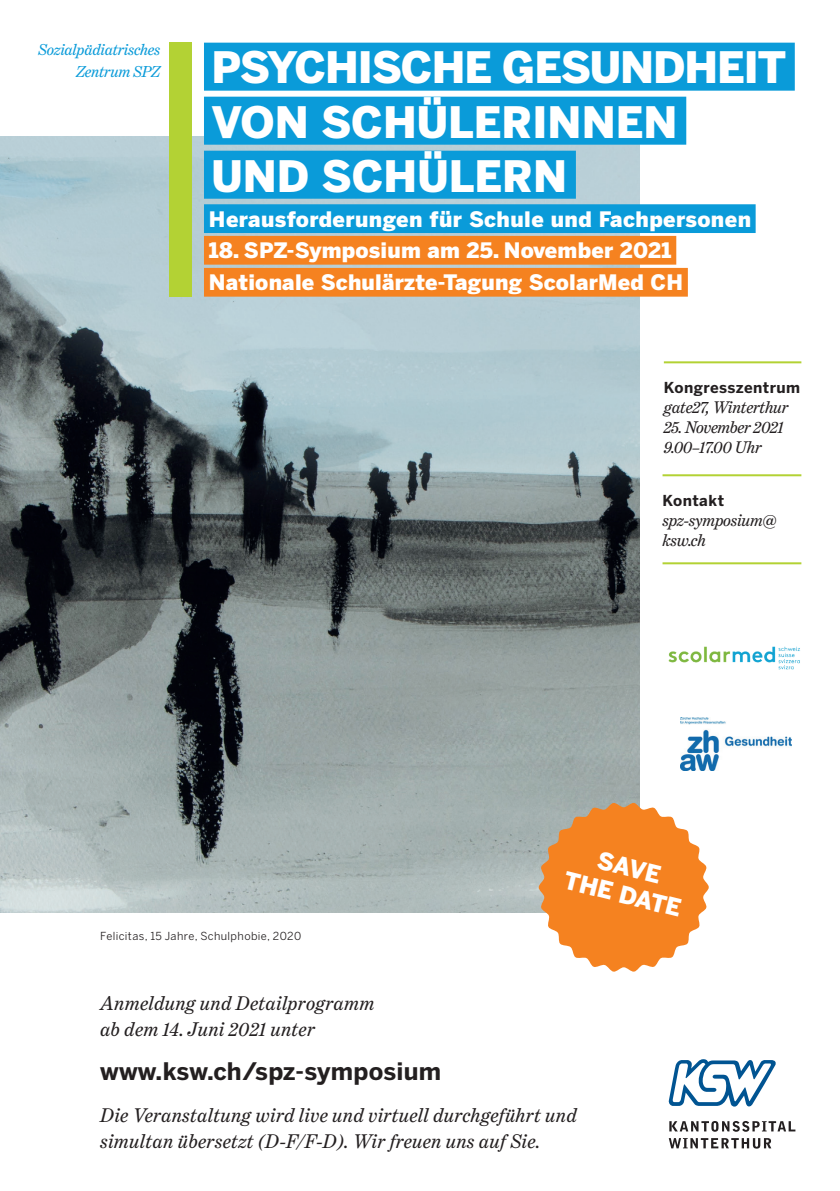
<style>
.page{position:relative;width:840px;height:1191px;background:#fff}
.page>*{position:absolute;margin:0;border:0;box-sizing:border-box;transform-origin:0 0}
.t1{font:900 43px/54px "Benton Sans";letter-spacing:-.01em;color:#fff}
.t2{font:700 24px "Benton Sans";letter-spacing:.01em;color:#231f20}
.t3{font:900 23.8px/27.2px "Benton Sans";color:#fff;text-align:center}
.t4{font:900 21.2px/32px "Benton Sans";letter-spacing:.01em;color:#fff}
.t5{font:italic 20px/26px "Benton Modern";letter-spacing:.02em;color:#231f20}
.t6{font:italic 17px/20px "Benton Modern";letter-spacing:-.01em;color:#231f20}
.t7{font:italic 16px/22px "Benton Modern";letter-spacing:-.01em;color:#0a9bd9;text-align:right}
.t8{font:700 15px "Benton Sans";letter-spacing:.025em;color:#231f20}
.t9{font:11px "Benton Sans";letter-spacing:.03em;color:#231f20}
</style>
<div class="page">
<img style="left:0;top:137px;width:638px;height:775px">
<svg style="left:668px;top:1059px;width:107px;height:47px"></svg>
<svg style="left:669px;top:1121px;width:126px;height:10px"></svg>
<svg style="left:668px;top:1138px;width:102px;height:10px"></svg>
<hr style="left:662px;top:474px;width:139px;height:2px;background:#b3d234">
<hr style="left:662px;top:562px;width:139px;height:2px;background:#b3d234">
<hr style="left:663px;top:361px;width:138px;height:2px;background:#b3d234">
<img style="left:668px;top:646px;width:132px;height:24px">
<div style="left:169px;top:43px;width:23px;height:254px;background:#b3d234"></div>
<div style="left:204px;top:43px;width:590px;height:48px;background:#0a9bd9"></div>
<div style="left:204px;top:97px;width:482px;height:48px;background:#0a9bd9"></div>
<div style="left:204px;top:151px;width:371px;height:48px;background:#0a9bd9"></div>
<div style="left:204px;top:204px;width:551px;height:29px;background:#0a9bd9"></div>
<div style="left:204px;top:236px;width:472px;height:29px;background:#f58220"></div>
<div style="left:204px;top:268px;width:483px;height:29px;background:#f58220"></div>
<svg style="left:538px;top:802px;width:170px;height:170px"></svg>
<img style="left:680px;top:717px;width:111px;height:53px">
<p class="t7" style="left:38px;top:39px;width:123px">Sozialpädiatrisches<br>Zentrum SPZ</p>
<h1 class="t1" style="left:211px;top:42px;width:576px">PSYCHISCHE GESUNDHEIT<br>VON SCHÜLERINNEN<br>UND SCHÜLERN</h1>
<p class="t4" style="left:209px;top:203px;width:543px">Herausforderungen für Schule und Fachpersonen</p>
<p class="t4" style="left:209px;top:235px;width:475px">18. SPZ-Symposium am 25. November 2021<br>Nationale Schulärzte-Tagung ScolarMed CH</p>
<p class="t8" style="left:663px;top:378px;width:138px">Kongresszentrum</p>
<p class="t6" style="left:663px;top:397px;width:126px">gate27, Winterthur</p>
<p class="t6" style="left:663px;top:417px;width:121px">25. November 2021<br>9.00–17.00 Uhr</p>
<p class="t8" style="left:662px;top:491px;width:63px">Kontakt</p>
<p class="t6" style="left:662px;top:510px;width:116px">spz-symposium@ ksw.ch</p>
<p class="t9" style="left:100px;top:929px;width:202px">Felicitas, 15 Jahre, Schulphobie, 2020</p>
<p class="t3" style="left:574px;top:840px;width:121px;rotate:14deg">SAVE<br>THE DATE</p>
<p class="t5" style="left:100px;top:990px;width:275px">Anmeldung und Detailprogramm ab dem 14. Juni 2021 unter</p>
<p class="t2" style="left:100px;top:1056px;width:342px">www.ksw.ch/spz-symposium</p>
<p class="t5" style="left:100px;top:1102px;width:477px">Die Veranstaltung wird live und virtuell durchgeführt und simultan übersetzt (D-F/F-D). Wir freuen uns auf Sie.</p>
</div>
